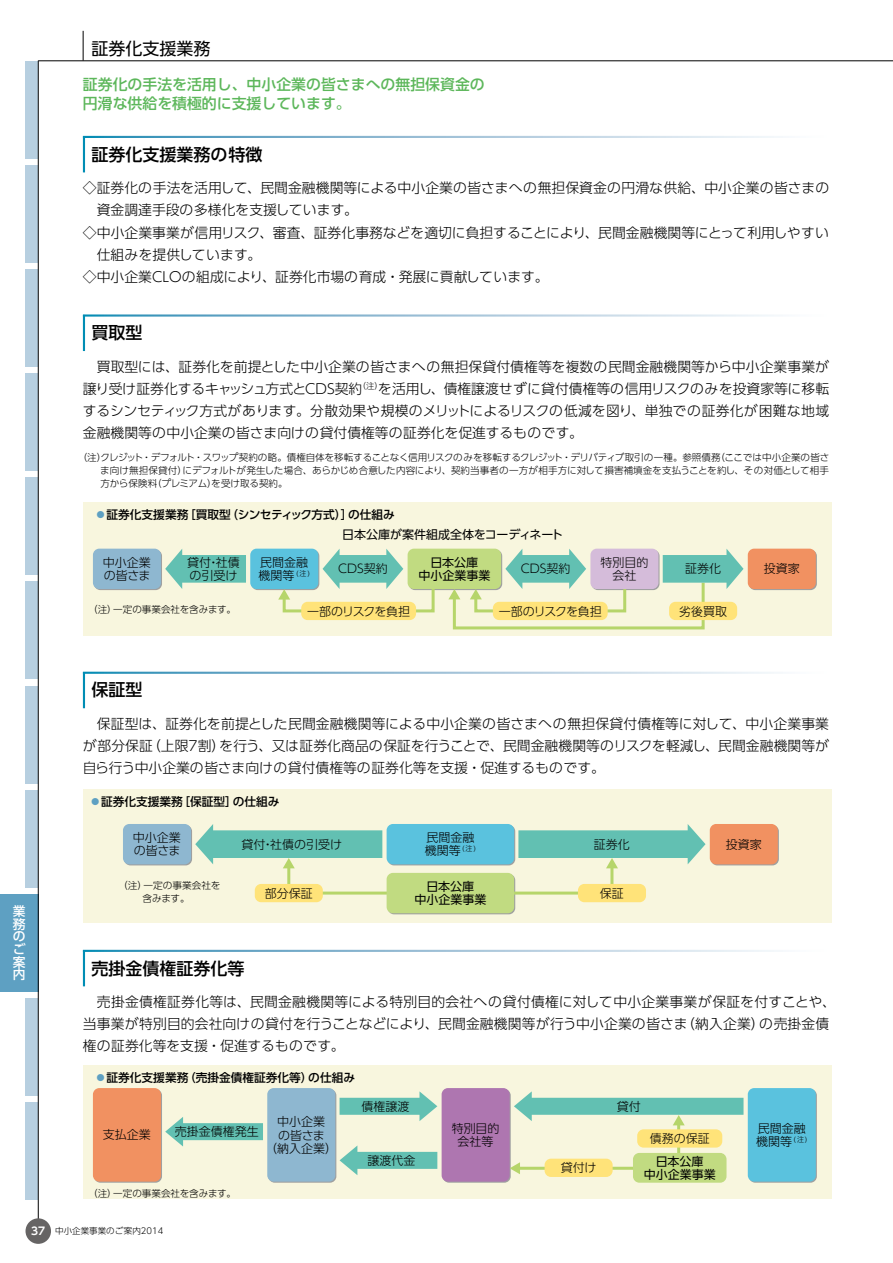
<style>
.page{position:relative;width:893px;height:1263px;background:#fff}
.page>*{position:absolute;margin:0;border:0;box-sizing:border-box;transform-origin:0 0}
.t1{font:500 16.95px "UD Shin Go Pro";color:#000}
.t2{font:16.95px "UD Shin Go Pro";color:#000}
.t3{font:500 14.85px/19.2px "UD Shin Go Pro";color:#5db75b}
.t4{font:300 13.8px/22.4px "UD Shin Go Pro";color:#000;text-align:justify}
.t5{font:500 12.75px/12.6px "UD Shin Go Pro";color:#fff;text-align:justify}
.t6{font:300 12px/13.5px "UD Shin Go Pro";color:#000}
.t7{font:12px/13.5px "UD Shin Go Pro";color:#000;text-align:center}
.t8{font:300 12px "UD Shin Go Pro";letter-spacing:-.06em;color:#000}
.t9{font:500 11.7px "UD Shin Go Pro";color:#000}
.t10{font:300 9.6px/12.8px "UD Shin Go Pro";color:#000;text-align:justify}
.t11{font:300 8.55px "UD Shin Go Pro";color:#000}
.s1{color:#5ea0c2}
.s2{font-family:"UD Shin Go Pro De";font-weight:700;font-size:10.65px;color:#fff}
</style>
<div class="page">
<hr style="left:38px;top:61px;width:855px;height:1px;background:#000">
<hr style="left:83px;top:31px;width:1px;height:30px;background:#000">
<hr style="left:83px;top:136px;width:2px;height:36px;background:#008db4">
<hr style="left:83px;top:315px;width:2px;height:36px;background:#008db4">
<hr style="left:83px;top:672px;width:2px;height:36px;background:#008db4">
<hr style="left:83px;top:950px;width:2px;height:36px;background:#008db4">
<div style="left:83px;top:502px;width:748px;height:134px;background:#f8f6de"></div>
<svg style="left:749px;top:550px;width:68px;height:40px"></svg>
<svg style="left:94px;top:550px;width:68px;height:40px"></svg>
<div style="left:748px;top:549px;width:68px;height:40px;background:#f19161;border-radius:6px"></div>
<div style="left:301px;top:602px;width:115px;height:18px;background:#ffe379;border-radius:6px"></div>
<div style="left:408px;top:549px;width:93px;height:40px;background:#c1db81;border-radius:6px"></div>
<svg style="left:278px;top:549px;width:158px;height:65px"></svg>
<div style="left:250px;top:549px;width:68px;height:40px;background:#5ac2de;border-radius:6px"></div>
<div style="left:93px;top:549px;width:68px;height:40px;background:#8eb7d0;border-radius:6px"></div>
<svg style="left:165px;top:549px;width:81px;height:40px"></svg>
<svg style="left:448px;top:549px;width:295px;height:81px"></svg>
<div style="left:83px;top:789px;width:748px;height:134px;background:#f8f6de"></div>
<svg style="left:711px;top:825px;width:68px;height:40px"></svg>
<svg style="left:388px;top:874px;width:127px;height:40px"></svg>
<svg style="left:388px;top:825px;width:127px;height:40px"></svg>
<svg style="left:124px;top:825px;width:68px;height:40px"></svg>
<div style="left:287px;top:865px;width:326px;height:29px;border:3px solid #b6d56a"></div>
<div style="left:710px;top:824px;width:68px;height:40px;background:#f19161;border-radius:6px"></div>
<div style="left:578px;top:884px;width:68px;height:18px;background:#ffe379;border-radius:6px"></div>
<div style="left:255px;top:884px;width:68px;height:18px;background:#ffe379;border-radius:6px"></div>
<div style="left:387px;top:873px;width:127px;height:40px;background:#c1db81;border-radius:6px"></div>
<div style="left:387px;top:824px;width:127px;height:40px;background:#5ac2de;border-radius:6px"></div>
<div style="left:123px;top:824px;width:68px;height:40px;background:#8eb7d0;border-radius:6px"></div>
<svg style="left:195px;top:824px;width:187px;height:44px"></svg>
<svg style="left:518px;top:824px;width:187px;height:44px"></svg>
<div style="left:83px;top:1065px;width:748px;height:134px;background:#f8f6de"></div>
<svg style="left:443px;top:1089px;width:68px;height:94px"></svg>
<svg style="left:94px;top:1089px;width:68px;height:94px"></svg>
<svg style="left:268px;top:1089px;width:68px;height:94px"></svg>
<svg style="left:749px;top:1089px;width:68px;height:94px"></svg>
<hr style="left:677px;top:1124px;width:3px;height:51px;background:#b6d56a">
<hr style="left:518px;top:1167px;width:161px;height:3px;background:#b6d56a">
<svg style="left:510px;top:1162px;width:10px;height:12px"></svg>
<div style="left:637px;top:1129px;width:85px;height:18px;background:#ffe379;border-radius:6px"></div>
<div style="left:545px;top:1159px;width:68px;height:18px;background:#ffe379;border-radius:6px"></div>
<div style="left:633px;top:1153px;width:93px;height:30px;background:#c1db81;border-radius:6px"></div>
<div style="left:442px;top:1088px;width:68px;height:93px;background:#ae76b0;border-radius:6px"></div>
<div style="left:93px;top:1088px;width:68px;height:93px;background:#f19161;border-radius:6px"></div>
<div style="left:267px;top:1088px;width:68px;height:93px;background:#8eb7d0;border-radius:6px"></div>
<svg style="left:514px;top:1091px;width:229px;height:34px"></svg>
<svg style="left:165px;top:1117px;width:98px;height:29px"></svg>
<svg style="left:340px;top:1091px;width:97px;height:30px"></svg>
<svg style="left:340px;top:1145px;width:97px;height:30px"></svg>
<div style="left:748px;top:1088px;width:68px;height:93px;background:#5ac2de;border-radius:6px"></div>
<div style="left:26px;top:61px;width:12px;height:97px;background:#b7cfe0"></div>
<div style="left:26px;top:165px;width:12px;height:98px;background:#b7cfe0"></div>
<div style="left:26px;top:477px;width:12px;height:98px;background:#b7cfe0"></div>
<div style="left:26px;top:686px;width:12px;height:97px;background:#b7cfe0"></div>
<div style="left:26px;top:790px;width:12px;height:98px;background:#b7cfe0"></div>
<div style="left:26px;top:581px;width:12px;height:98px;background:#b7cfe0"></div>
<div style="left:26px;top:998px;width:12px;height:98px;background:#b7cfe0"></div>
<div style="left:26px;top:1102px;width:12px;height:98px;background:#b7cfe0"></div>
<div style="left:26px;top:269px;width:12px;height:98px;background:#b7cfe0"></div>
<div style="left:26px;top:373px;width:12px;height:98px;background:#b7cfe0"></div>
<div style="left:0;top:894px;width:38px;height:98px;background:#5ea0c2"></div>
<hr style="left:38px;top:61px;width:1px;height:1170px;background:#000">
<div style="left:26px;top:1218px;width:25px;height:26px;background:#666464;border-radius:50%"></div>
<p class="t2" style="left:91px;top:35px;width:121px">証券化支援業務</p>
<p class="t3" style="left:83px;top:74px;width:403px">証券化の手法を活用し、中小企業の皆さまへの無担保資金の円滑な供給を積極的に支援しています。</p>
<p class="t1" style="left:91px;top:140px;width:173px">証券化支援業務の特徴</p>
<p class="t4" style="left:83px;top:176px;width:748px">◇証券化の手法を活用して、民間金融機関等による中小企業の皆さまへの無担保資金の円滑な供給、中小企業の皆さまの</p>
<p class="t4" style="left:97px;top:198px;width:263px">資金調達手段の多様化を支援しています。</p>
<p class="t4" style="left:83px;top:221px;width:748px">◇中小企業事業が信用リスク、審査、証券化事務などを適切に負担することにより、民間金融機関等にとって利用しやすい</p>
<p class="t4" style="left:97px;top:243px;width:166px">仕組みを提供しています。</p>
<p class="t4" style="left:83px;top:265px;width:467px">◇中小企業CLOの組成により、証券化市場の育成・発展に貢献しています。</p>
<p class="t1" style="left:91px;top:319px;width:53px">買取型</p>
<p class="t4" style="left:83px;top:355px;width:748px">　買取型には、証券化を前提とした中小企業の皆さまへの無担保貸付債権等を複数の民間金融機関等から中小企業事業が譲り受け証券化するキャッシュ方式とCDS契約<sup>（注）</sup>を活用し、債権譲渡せずに貸付債権等の信用リスクのみを投資家等に移転するシンセティック方式があります。分散効果や規模のメリットによるリスクの低減を図り、単独での証券化が困難な地域金融機関等の中小企業の皆さま向けの貸付債権等の証券化を促進するものです。</p>
<p class="t10" style="left:100px;top:451px;width:731px;text-indent:-22px">（注）クレジット・デフォルト・スワップ契約の略。債権自体を移転することなく信用リスクのみを移転するクレジット・デリバティブ取引の一種。参照債務（ここでは中小企業の皆さま向け無担保貸付）にデフォルトが発生した場合、あらかじめ合意した内容により、契約当事者の一方が相手方に対して損害補填金を支払うことを約し、その対価として相手方から保険料（プレミアム）を受け取る契約。</p>
<p class="t9" style="left:95px;top:505px;width:302px"><span class="s1">●</span>証券化支援業務［買取型（シンセティック方式）］の仕組み</p>
<p class="t7" style="left:342px;top:527px;width:222px">日本公庫が案件組成全体をコーディネート</p>
<p class="t6" style="left:103px;top:555px;width:49px">中小企業の皆さま</p>
<p class="t6" style="left:187px;top:555px;width:54px">貸付・社債の引受け</p>
<p class="t6" style="left:685px;top:562px;width:37px">証券化</p>
<p class="t7" style="left:418px;top:555px;width:73px">日本公庫<br>中小企業事業</p>
<p class="t6" style="left:601px;top:555px;width:49px;text-align:center">特別目的会社</p>
<p class="t6" style="left:259px;top:555px;width:53px">民間金融機関等<sup>(注)</sup></p>
<p class="t6" style="left:338px;top:562px;width:51px">CDS契約</p>
<p class="t6" style="left:521px;top:562px;width:51px">CDS契約</p>
<p class="t10" style="left:88px;top:603px;width:149px">（注）一定の事業会社を含みます。</p>
<p class="t1" style="left:91px;top:676px;width:53px">保証型</p>
<p class="t8" style="left:307px;top:601px;width:104px">一部のリスクを負担</p>
<p class="t8" style="left:499px;top:601px;width:104px">一部のリスクを負担</p>
<p class="t6" style="left:679px;top:604px;width:49px">劣後買取</p>
<p class="t6" style="left:764px;top:562px;width:37px">投資家</p>
<p class="t4" style="left:83px;top:712px;width:748px">　保証型は、証券化を前提とした民間金融機関等による中小企業の皆さまへの無担保貸付債権等に対して、中小企業事業が部分保証（上限7割）を行う、又は証券化商品の保証を行うことで、民間金融機関等のリスクを軽減し、民間金融機関等が自ら行う中小企業の皆さま向けの貸付債権等の証券化等を支援・促進するものです。</p>
<p class="t5" style="left:13px;top:905px;width:14px">業務のご案内</p>
<p class="t9" style="left:89px;top:791px;width:192px"><span class="s1">●</span>証券化支援業務［保証型］の仕組み</p>
<p class="t6" style="left:425px;top:830px;width:53px">民間金融機関等<sup>(注)</sup></p>
<p class="t6" style="left:133px;top:830px;width:49px">中小企業の皆さま</p>
<p class="t6" style="left:242px;top:837px;width:102px">貸付・社債の引受け</p>
<p class="t6" style="left:594px;top:837px;width:37px">証券化</p>
<p class="t10" style="left:142px;top:878px;width:80px;text-indent:-24px">（注）一定の事業会社を含みます。</p>
<p class="t7" style="left:414px;top:879px;width:73px">日本公庫<br>中小企業事業</p>
<p class="t6" style="left:265px;top:886px;width:49px">部分保証</p>
<p class="t6" style="left:600px;top:886px;width:25px">保証</p>
<p class="t1" style="left:91px;top:954px;width:155px">売掛金債権証券化等</p>
<p class="t6" style="left:726px;top:837px;width:37px">投資家</p>
<p class="t4" style="left:83px;top:990px;width:755px;text-align:left">　売掛金債権証券化等は、民間金融機関等による特別目的会社への貸付債権に対して中小企業事業が保証を付すことや、当事業が特別目的会社向けの貸付を行うことなどにより、民間金融機関等が行う中小企業の皆さま（納入企業）の売掛金債権の証券化等を支援・促進するものです。</p>
<p class="t9" style="left:95px;top:1068px;width:262px"><span class="s1">●</span>証券化支援業務（売掛金債権証券化等）の仕組み</p>
<p class="t6" style="left:103px;top:1128px;width:49px">支払企業</p>
<p class="t6" style="left:175px;top:1124px;width:85px">売掛金債権発生</p>
<p class="t10" style="left:88px;top:1186px;width:149px">（注）一定の事業会社を含みます。</p>
<p class="t6" style="left:265px;top:1114px;width:73px;text-align:center">中小企業<br>の皆さま<br>（納入企業）</p>
<p class="t6" style="left:361px;top:1099px;width:49px">債権譲渡</p>
<p class="t6" style="left:368px;top:1153px;width:49px">譲渡代金</p>
<p class="t6" style="left:452px;top:1121px;width:49px;text-align:center">特別目的会社等</p>
<p class="t6" style="left:617px;top:1099px;width:25px">貸付</p>
<p class="t6" style="left:650px;top:1131px;width:61px">債務の保証</p>
<p class="t6" style="left:561px;top:1161px;width:37px">貸付け</p>
<p class="t7" style="left:644px;top:1154px;width:73px">日本公庫<br>中小企業事業</p>
<p class="t6" style="left:756px;top:1121px;width:53px">民間金融機関等<sup>(注)</sup></p>
<p class="t11" style="left:31px;top:1224px;width:134px"><span class="s2">37</span> 中小企業事業のご案内2014</p>
</div>
